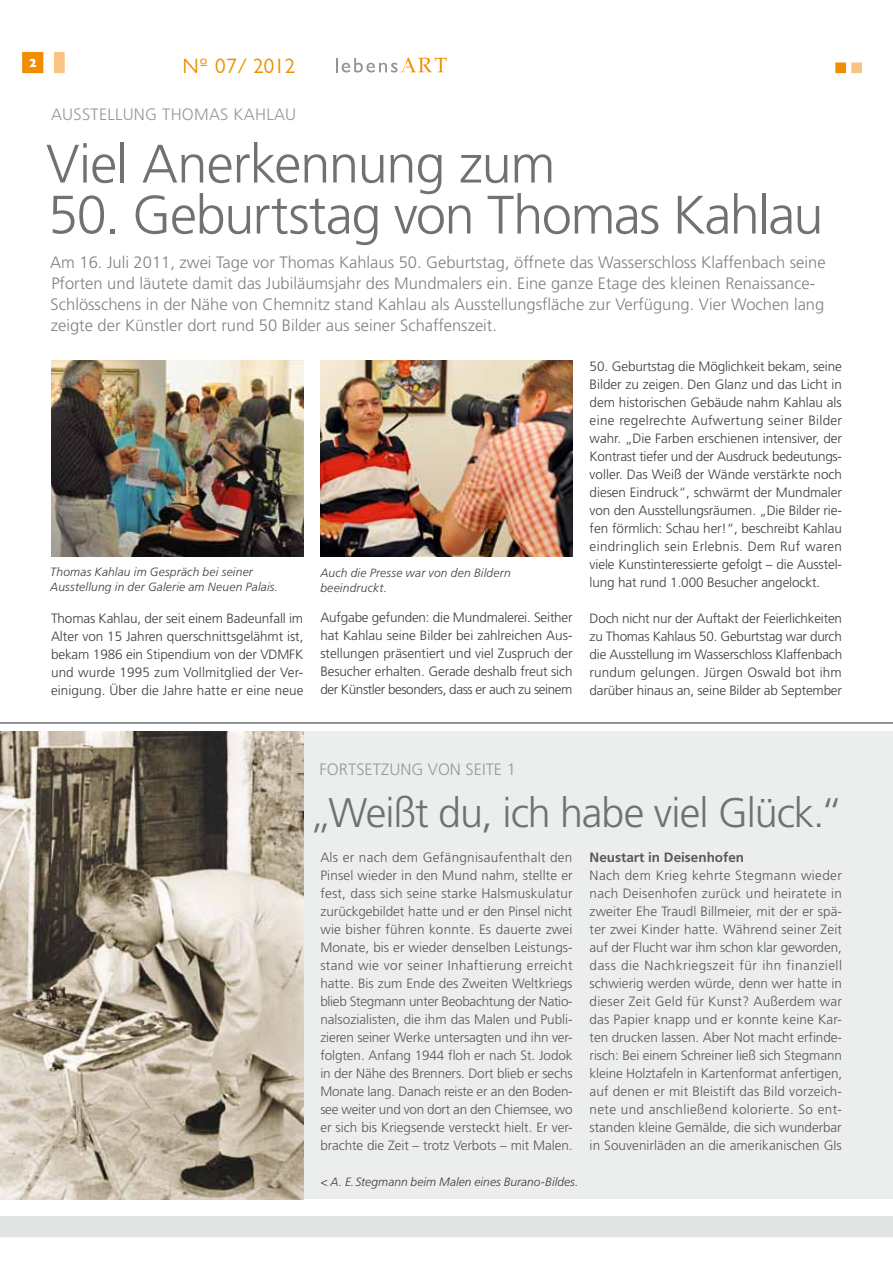
<style>
.page{position:relative;width:893px;height:1263px;background:#fff}
.page>*{position:absolute;margin:0;border:0;box-sizing:border-box;transform-origin:0 0}
.t1{font:300 54px "Frutiger";letter-spacing:-.025em;color:#707172}
.t2{font:300 41.25px "Frutiger";letter-spacing:-.025em;color:#707172}
.t3{font:21px "Gill Sans";color:#f18e00}
.t4{font:300 16.5px/21px "Frutiger";color:#808183}
.t5{font:300 16.5px "Frutiger";letter-spacing:.015em;color:#96989a}
.t6{font:300 13.5px/18px "Frutiger";letter-spacing:-.005em;color:#58585a;text-align:justify}
.t7{font:300 13.5px/18px "Frutiger";letter-spacing:-.01em;color:#3e3d40;text-align:justify}
.t8{font:700 13.5px "Frutiger CE";color:#58585a}
.t9{font:italic 300 12px/15px "Frutiger";letter-spacing:.015em;color:#3e3d40}
.t10{font:800 12px "Gill Sans";color:#fff}
</style>
<div class="page">
<div style="left:0;top:731px;width:893px;height:468px;background:#eceded"></div>
<div style="left:0;top:1216px;width:893px;height:21px;background:#e3e4e4"></div>
<hr style="left:0;top:722px;width:893px;height:2px;background:#707172">
<img style="left:0;top:731px;width:303px;height:468px">
<svg style="left:336px;top:58px;width:111px;height:15px"></svg>
<div style="left:835px;top:63px;width:11px;height:10px;background:#f18e00;border:2px solid #f18e00"></div>
<div style="left:851px;top:63px;width:11px;height:10px;background:#fac381;border:2px solid #fac381"></div>
<div style="left:54px;top:52px;width:11px;height:21px;background:#fac381;border:2px solid #fac381"></div>
<div style="left:22px;top:52px;width:21px;height:21px;background:#f18e00"></div>
<img style="left:51px;top:361px;width:252px;height:196px">
<img style="left:320px;top:361px;width:253px;height:196px">
<p class="t10" style="left:29px;top:56px;width:10px">2</p>
<h3 class="t3" style="left:183px;top:54px;width:114px">Nº 07/ 2012</h3>
<p class="t5" style="left:51px;top:105px;width:133px">Ausstellung Thoma</p>
<p class="t5" style="left:220px;top:105px;width:35px">s Kahla</p>
<p class="t5" style="left:285px;top:105px;width:13px">u</p>
<h1 class="t1" style="left:46px;top:133px;width:511px">Viel Anerkennung zum</h1>
<h1 class="t1" style="left:48px;top:184px;width:777px">50. Geburtstag von Thomas Kahlau</h1>
<p class="t4" style="left:50px;top:252px;width:777px">Am 16. Juli 2011, zwei Tage vor Thomas Kahlaus 50. Geburtstag, öffnete das Wasserschloss Klaffenbach seine Pforten und läutete damit das Jubiläumsjahr des Mundmalers ein. Eine ganze Etage des kleinen Renaissance-Schlösschens in der Nähe von Chemnitz stand Kahlau als Ausstellungsfläche zur Verfügung. Vier Wochen lang zeigte der Künstler dort rund 50 Bilder aus seiner Schaffenszeit.</p>
<p class="t9" style="left:50px;top:565px;width:229px">Thomas Kahlau im Gespräch bei seiner<br>Ausstellung in der Galerie am Neuen Palais.</p>
<p class="t9" style="left:320px;top:566px;width:192px">Auch die Presse war von den Bildern beeindruckt.</p>
<p class="t7" style="left:51px;top:609px;width:254px">Thomas Kahlau, der seit einem Badeunfall im Alter von 15 Jahren querschnittsgelähmt ist, bekam 1986 ein Stipendium von der VDMFK und wurde 1995 zum Vollmitglied der Ver&shy;einigung. Über die Jahre hatte er eine neue</p>
<p class="t7" style="left:320px;top:609px;width:254px">Aufgabe gefunden: die Mundmalerei. Seither hat Kahlau seine Bilder bei zahlreichen Aus&shy;stellungen präsentiert und viel Zuspruch der Besucher erhalten. Gerade deshalb freut sich der Künstler besonders, dass er auch zu seinem</p>
<p class="t7" style="left:590px;top:357px;width:254px">50. Geburtstag die Möglichkeit bekam, seine Bilder zu zeigen. Den Glanz und das Licht in dem historischen Gebäude nahm Kahlau als eine regelrechte Aufwertung seiner Bilder wahr. „Die Farben erschienen intensiver, der Kontrast tiefer und der Ausdruck bedeutungs&shy;voller. Das Weiß der Wände verstärkte noch diesen Eindruck“, schwärmt der Mundmaler von den Ausstellungsräumen. „Die Bilder rie&shy;fen förmlich: Schau her!“, beschreibt Kahlau eindringlich sein Erlebnis. Dem Ruf waren viele Kunstinteressierte gefolgt – die Ausstel&shy;lung hat rund 1.000 Besucher angelockt.</p>
<p class="t7" style="left:590px;top:609px;width:254px">Doch nicht nur der Auftakt der Feierlichkeiten zu Thomas Kahlaus 50. Geburtstag war durch die Ausstellung im Wasserschloss Klaffenbach rundum gelungen. Jürgen Oswald bot ihm darüber hinaus an, seine Bilder ab September</p>
<p class="t5" style="left:320px;top:759px;width:198px">Fo rtsetzung Von Seite 1</p>
<h2 class="t2" style="left:309px;top:790px;width:535px">„Weißt du, ich habe viel Glück.“</h2>
<p class="t6" style="left:320px;top:849px;width:254px">Als er nach dem Gefängnisaufenthalt den Pinsel wieder in den Mund nahm, stellte er fest, dass sich seine starke Halsmuskulatur zurückgebildet hatte und er den Pinsel nicht wie bisher führen konnte. Es dauerte zwei Monate, bis er wieder denselben Leistungs&shy;stand wie vor seiner Inhaftierung erreicht hatte. Bis zum Ende des Zweiten Weltkriegs blieb Stegmann unter Beobachtung der Natio&shy;nalsozialisten, die ihm das Malen und Publi&shy;zieren seiner Werke untersagten und ihn ver&shy;folgten. Anfang 1944 floh er nach St. Jodok in der Nähe des Brenners. Dort blieb er sechs Monate lang. Danach reiste er an den Boden&shy;see weiter und von dort an den Chiemsee, wo er sich bis Kriegsende versteckt hielt. Er ver&shy;brachte die Zeit – trotz Verbots – mit Malen.</p>
<p class="t8" style="left:590px;top:849px;width:156px">Neustart in Deisenhofen</p>
<p class="t6" style="left:590px;top:866px;width:254px">Nach dem Krieg kehrte Stegmann wieder nach Deisenhofen zurück und heiratete in zweiter Ehe Traudl Billmeier, mit der er spä&shy;ter zwei Kinder hatte. Während seiner Zeit auf der Flucht war ihm schon klar geworden, dass die Nachkriegszeit für ihn finanziell schwierig werden würde, denn wer hatte in dieser Zeit Geld für Kunst? Außerdem war das Papier knapp und er konnte keine Kar&shy;ten drucken lassen. Aber Not macht erfinde&shy;risch: Bei einem Schreiner ließ sich Stegmann kleine Holztafeln in Kartenformat anfertigen, auf denen er mit Bleistift das Bild vorzeich&shy;nete und anschließend kolorierte. So ent&shy;standen kleine Gemälde, die sich wunderbar in Souvenirläden an die amerikanischen GIs</p>
<p class="t9" style="left:320px;top:1174px;width:260px">&lt; A. E. Stegmann beim Malen eines Burano-Bildes.</p>
</div>
